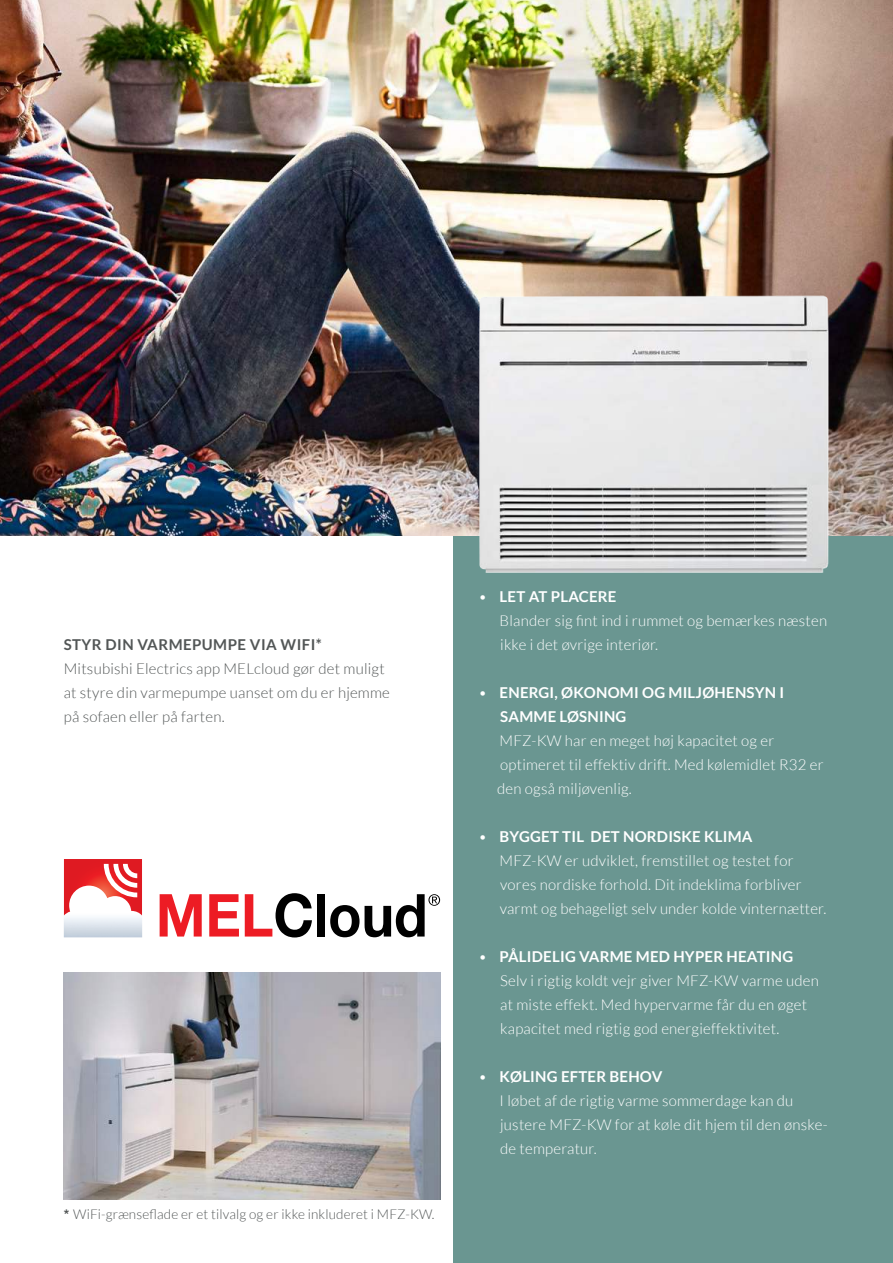
<style>
.page{position:relative;width:893px;height:1263px;background:#fff}
.page>*{position:absolute;margin:0;border:0;box-sizing:border-box;transform-origin:0 0}
.t1{font:300 15px/24px "Lato";letter-spacing:.015em;color:#fff}
.t2{font:300 15px/24px "Lato";letter-spacing:.015em;color:#525656}
.t3{font:700 15px/24px "Lato";letter-spacing:.015em;color:#fff}
.t4{font:700 15px "Lato";letter-spacing:.03em;color:#525656}
.t5{font:300 13.5px "Lato";letter-spacing:.01em;color:#525656}
.s1{font-family:"Helvetica Neue LT Std";font-weight:700}
.s2{font-weight:700}
.s3{font-weight:300}
</style>
<div class="page">
<div style="left:453px;top:536px;width:440px;height:727px;background:#6a9691"></div>
<img style="left:0;top:0;width:893px;height:536px">
<img style="left:64px;top:972px;width:376px;height:227px">
<img style="left:477px;top:294px;width:353px;height:279px">
<svg style="left:160px;top:894px;width:42px;height:42px"></svg>
<svg style="left:209px;top:894px;width:30px;height:42px"></svg>
<svg style="left:245px;top:893px;width:67px;height:44px"></svg>
<div style="left:317px;top:894px;width:8px;height:42px;background:#000"></div>
<svg style="left:330px;top:905px;width:29px;height:32px"></svg>
<svg style="left:365px;top:894px;width:75px;height:43px"></svg>
<img style="left:64px;top:859px;width:78px;height:27px">
<svg style="left:104px;top:864px;width:33px;height:22px"></svg>
<img style="left:64px;top:886px;width:78px;height:51px">
<p class="t4" style="left:64px;top:636px;width:260px">STYR DIN VARMEPUMPE VIA WIFI*</p>
<p class="t2" style="left:64px;top:657px;width:328px">Mitsubishi Electrics app MELcloud gør det muligt at styre din varmepumpe uanset om du er hjemme på sofaen eller på farten.</p>
<p class="t5" style="left:64px;top:1206px;width:372px"><span class="s1">*</span> WiFi-grænse昀氀ade er et tilvalg og er ikke inkluderet i MFZ-KW.</p>
<p class="t1" style="left:500px;top:585px;width:329px;text-indent:-21px">• <span class="s2">LET AT PLACERE<br></span>Blander sig 昀椀nt ind i rummet og bemærkes næsten ikke i det øvrige interiør.</p>
<p class="t3" style="left:500px;top:680px;width:286px;text-indent:-22px"><span class="s3">•</span> ENERGI, ØKONOMI OG MILJØHENSYN I<br>SAMME LØSNING</p>
<p class="t1" style="left:497px;top:729px;width:328px">MFZ-KW har en meget høj kapacitet og er optimeret til effektiv drift. Med kølemidlet R32 er den også miljøvenlig.</p>
<p class="t1" style="left:500px;top:825px;width:328px;text-indent:-21px">• <span class="s2">BYGGET TIL DET NORDISKE KLIMA<br></span>MFZ-KW er udviklet, fremstillet og testet for vores nordiske forhold. Dit indeklima forbliver varmt og behageligt selv under kolde vinternætter.</p>
<p class="t1" style="left:500px;top:945px;width:320px;text-indent:-22px">• <span class="s2">PÅLIDELIG VARME MED HYPER HEATING </span>Selv i rigtig koldt vejr giver MFZ-KW varme uden at miste effekt. Med hypervarme får du en øget kapacitet med rigtig god energieffektivitet.</p>
<p class="t1" style="left:500px;top:1065px;width:330px;text-indent:-21px">• <span class="s2">KØLING EFTER BEHOV<br></span>I løbet af de rigtig varme sommerdage kan du justere MFZ-KW for at køle dit hjem til den ønske&shy;de temperatur.</p>
</div>
